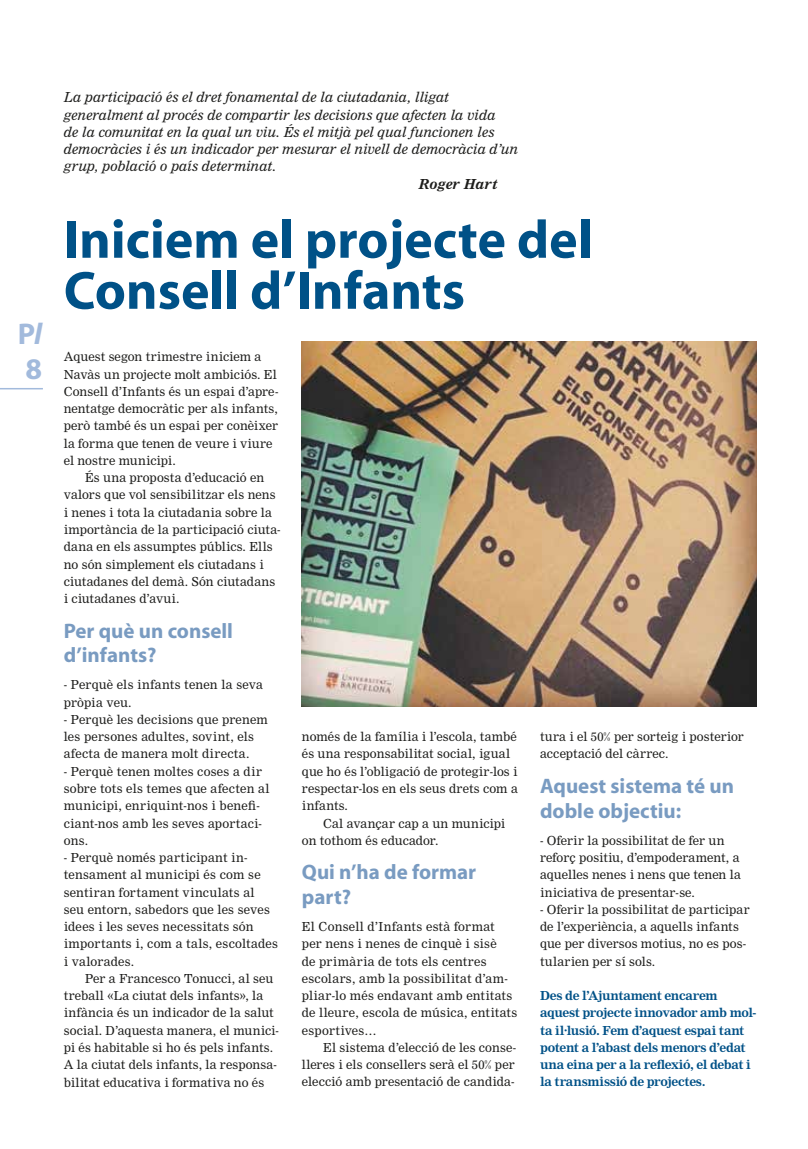
<style>
.page{position:relative;width:808px;height:1149px;background:#fff}
.page>*{position:absolute;margin:0;border:0;box-sizing:border-box;transform-origin:0 0}
.t1{font:700 54px/51px "Myriad";color:#005187}
.t2{font:700 30px "Myriad";color:#a2badc}
.t3{font:700 21px/24.8px "Myriad";color:#799bc1}
.t4{font:15px/17.2px "Nimrod Itlic";color:#1d1d1b}
.t5{font:15px "Nimrod Bld Itlic";letter-spacing:-.005em;color:#1d1d1b}
.t6{font:13.5px/17.2px "Nimrod";letter-spacing:.01em;color:#1d1d1b}
.t7{font:13.5px/17.2px "Nimrod Bld";letter-spacing:-.03em;color:#005187}
.s1{font-style:italic}
</style>
<div class="page">
<img style="left:302px;top:341px;width:455px;height:365px">
<hr style="left:0;top:388px;width:43px;height:1px;background:#a2badc">
<h2 class="t2" style="left:18px;top:318px;width:26px">P<span class="s1">l</span></h2>
<h2 class="t2" style="left:26px;top:353px;width:18px">8</h2>
<p class="t4" style="left:64px;top:90px;width:456px">La participació és el dret fonamental de la ciutadania, lligat generalment al procés de compartir les decisions que afecten la vida<br>de la comunitat en la qual un viu. És el mitjà pel qual funcionen les democràcies i és un indicador per mesurar el nivell de democràcia d’un grup, població o país determinat.</p>
<p class="t5" style="left:418px;top:174px;width:81px">Roger Hart</p>
<h1 class="t1" style="left:64px;top:216px;width:530px">Iniciem el projecte del<br>Consell d’Infants</h1>
<p class="t6" style="left:64px;top:349px;width:216px">Aquest segon trimestre iniciem a Navàs un projecte molt ambiciós. El Consell d’Infants és un espai d’apre&shy;nentatge democràtic per als infants, però també és un espai per conèixer la forma que tenen de veure i viure el nostre municipi.</p>
<p class="t6" style="left:64px;top:470px;width:218px;text-indent:21px">És una proposta d’educació en valors que vol sensibilitzar els nens i nenes i tota la ciutadania sobre la importància de la participació ciuta&shy;dana en els assumptes públics. Ells no són simplement els ciutadans i ciutadanes del demà. Són ciutadans i ciutadanes d’avui.</p>
<h3 class="t3" style="left:64px;top:618px;width:171px">Per què un consell d’infants?</h3>
<p class="t6" style="left:64px;top:677px;width:201px">- Perquè els infants tenen la seva pròpia veu.</p>
<p class="t6" style="left:64px;top:711px;width:206px">- Perquè les decisions que prenem les persones adultes, sovint, els afecta de manera molt directa.</p>
<p class="t6" style="left:64px;top:763px;width:207px">- Perquè tenen moltes coses a dir sobre tots els temes que afecten al municipi, enriquint-nos i benefi&shy;ciant-nos amb les seves aportaci&shy;ons.</p>
<p class="t6" style="left:64px;top:849px;width:216px">- Perquè només participant in&shy;tensament al municipi és com se sentiran fortament vinculats al seu entorn, sabedors que les seves idees i les seves necessitats són importants i, com a tals, escoltades i valorades.</p>
<p class="t6" style="left:64px;top:970px;width:217px;text-indent:21px">Per a Francesco Tonucci, al seu treball «La ciutat dels infants», la infància és un indicador de la salut social. D’aquesta manera, el munici&shy;pi és habitable si ho és pels infants.<br>A la ciutat dels infants, la responsa&shy;bilitat educativa i formativa no és</p>
<p class="t6" style="left:302px;top:729px;width:217px">només de la família i l’escola, també és una responsabilitat social, igual que ho és l’obligació de protegir-los i respectar-los en els seus drets com a infants.</p>
<p class="t6" style="left:302px;top:815px;width:205px;text-indent:21px">Cal avançar cap a un municipi on tothom és educador.</p>
<h3 class="t3" style="left:302px;top:860px;width:176px">Qui n’ha de formar part?</h3>
<p class="t6" style="left:302px;top:918px;width:217px">El Consell d’Infants està format per nens i nenes de cinquè i sisè<br>de primària de tots els centres escolars, amb la possibilitat d’am&shy;pliar-lo més endavant amb entitats de lleure, escola de música, entitats esportives…</p>
<p class="t6" style="left:302px;top:1039px;width:216px;text-indent:21px">El sistema d’elecció de les conse&shy;lleres i els consellers serà el 50% per elecció amb presentació de candida-</p>
<p class="t6" style="left:540px;top:729px;width:205px">tura i el 50% per sorteig i posterior acceptació del càrrec.</p>
<h3 class="t3" style="left:540px;top:774px;width:196px">Aquest sistema té un doble objectiu:</h3>
<p class="t6" style="left:540px;top:832px;width:202px">- Oferir la possibilitat de fer un reforç positiu, d’empoderament, a aquelles nenes i nens que tenen la iniciativa de presentar-se.</p>
<p class="t6" style="left:540px;top:901px;width:211px">- Oferir la possibilitat de participar de l’experiència, a aquells infants que per diversos motius, no es pos&shy;tularien per sí sols.</p>
<p class="t7" style="left:540px;top:987px;width:218px">Des de l’Ajuntament encarem aquest projecte innovador amb mol&shy;ta il·lusió. Fem d’aquest espai tant potent a l’abast dels menors d’edat una eina per a la reflexió, el debat i la transmissió de projectes.</p>
</div>
